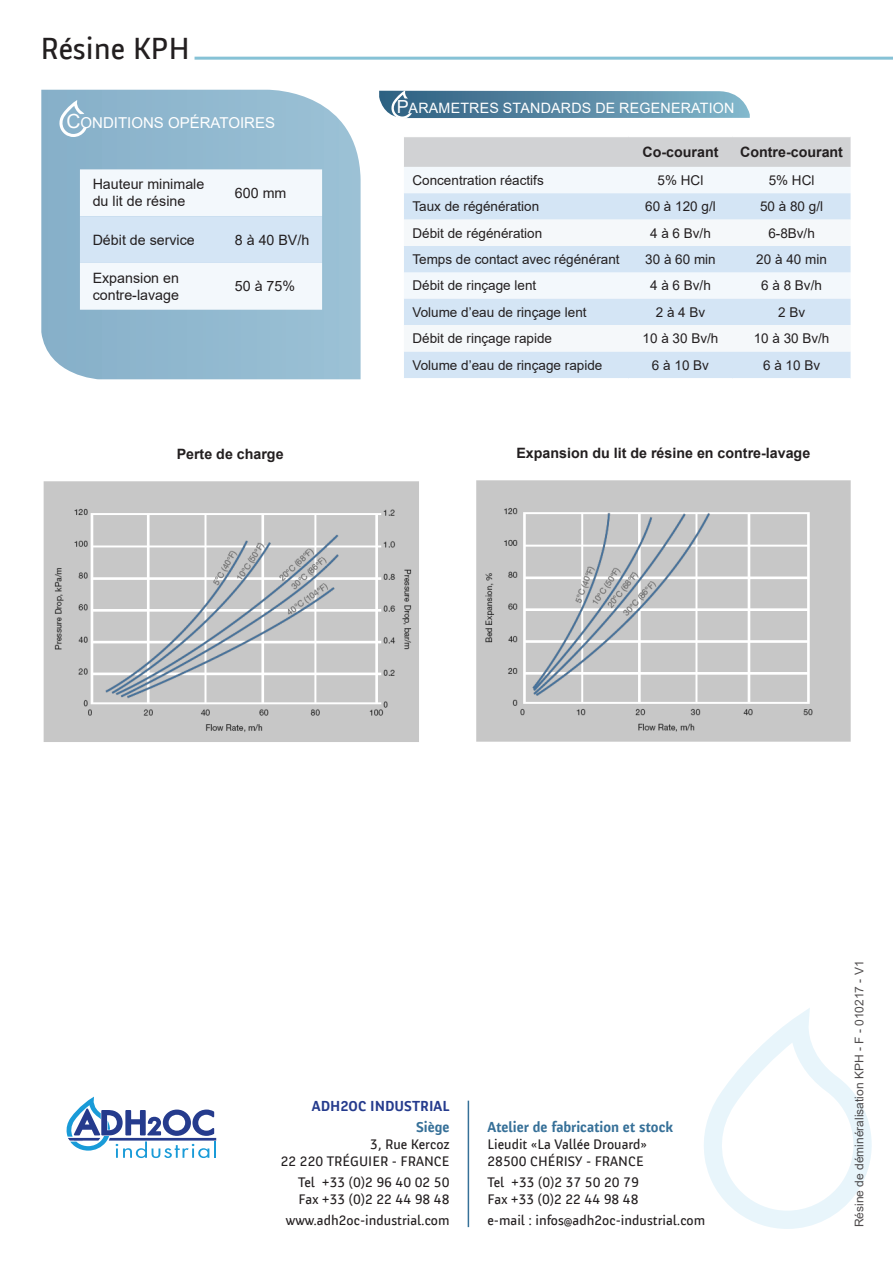
<style>
.page{position:relative;width:893px;height:1263px;background:#fff}
.page>*{position:absolute;margin:0;border:0;box-sizing:border-box;transform-origin:0 0}
.t1{font:31.5px "Banque Post";color:#231f20}
.t2{font:700 15px "Banque Post";color:#367098}
.t3{font:15px "Arial";color:#fff}
.t4{font:700 15px "Banque Post";color:#253b8d}
.t5{font:14.25px "Banque Post";color:#231f20}
.t6{font:14.25px/17.1px "Arial";color:#231f20}
.t7{font:700 14.25px "Arial";color:#231f20}
.t8{font:14.25px "Arial";letter-spacing:.015em;color:#fff}
.t9{font:13.5px "Arial";color:#231f20}
.t10{font:12px "Arial";color:#231f20}
.s1{font-size:19.5px}
.s2{font-size:18px}
</style>
<div class="page">
<svg style="left:41px;top:90px;width:320px;height:289px;background:#95bbd1"></svg>
<hr style="left:195px;top:57px;width:698px;height:3px;background:#86c2d6">
<svg style="left:80px;top:169px;width:242px;height:141px"></svg>
<svg style="left:59px;top:100px;width:28px;height:37px"></svg>
<svg style="left:704px;top:1008px;width:168px;height:221px"></svg>
<hr style="left:468px;top:1101px;width:1px;height:126px;background:#367098">
<svg style="left:66px;top:1097px;width:150px;height:61px"></svg>
<svg style="left:379px;top:90px;width:371px;height:29px;background:#6a96ae"></svg>
<div style="left:404px;top:137px;width:447px;height:30px;background:#d1d2d4"></div>
<div style="left:404px;top:167px;width:446px;height:26px;background:#f3f8fc"></div>
<svg style="left:404px;top:193px;width:447px;height:185px;fill:#d4e5f5"></svg>
<div style="left:404px;top:220px;width:447px;height:26px;background:#f5f8fa"></div>
<div style="left:404px;top:325px;width:447px;height:26px;background:#f5f8fa"></div>
<img style="left:476px;top:480px;width:375px;height:262px">
<img style="left:43px;top:481px;width:376px;height:261px">
<p class="t1" style="left:40px;top:32px;width:151px">Résine KPH</p>
<p class="t3" style="left:67px;top:112px;width:210px"><span class="s1">C</span>ONDITIONS OPÉRATOIRES</p>
<p class="t6" style="left:93px;top:176px;width:113px">Hauteur minimale</p>
<p class="t6" style="left:93px;top:193px;width:94px">du lit de résine</p>
<p class="t6" style="left:235px;top:184px;width:53px">600 mm</p>
<p class="t6" style="left:93px;top:231px;width:104px">Débit de service</p>
<p class="t6" style="left:235px;top:231px;width:76px">8 à 40 BV/h</p>
<p class="t6" style="left:93px;top:269px;width:88px">Expansion en contre-lavage</p>
<p class="t6" style="left:235px;top:278px;width:62px">50 à 75%</p>
<p class="t8" style="left:397px;top:98px;width:339px"><span class="s2">P</span>ARAMETRES STANDARDS DE REGENERATION</p>
<p class="t7" style="left:642px;top:142px;width:77px">Co-courant</p>
<p class="t7" style="left:740px;top:142px;width:104px">Contre-courant</p>
<p class="t9" style="left:412px;top:171px;width:133px">Concentration réactifs</p>
<p class="t9" style="left:658px;top:171px;width:47px">5% HCl</p>
<p class="t9" style="left:769px;top:171px;width:47px">5% HCl</p>
<p class="t9" style="left:412px;top:197px;width:128px">Taux de régénération</p>
<p class="t9" style="left:645px;top:197px;width:72px">60 à 120 g/l</p>
<p class="t9" style="left:760px;top:197px;width:65px">50 à 80 g/l</p>
<p class="t9" style="left:412px;top:224px;width:131px">Débit de régénération</p>
<p class="t9" style="left:650px;top:224px;width:62px">4 à 6 Bv/h</p>
<p class="t9" style="left:768px;top:224px;width:48px">6-8Bv/h</p>
<p class="t9" style="left:412px;top:250px;width:209px">Temps de contact avec régénérant</p>
<p class="t9" style="left:645px;top:250px;width:72px">30 à 60 min</p>
<p class="t9" style="left:756px;top:250px;width:72px">20 à 40 min</p>
<p class="t9" style="left:412px;top:276px;width:125px">Débit de rinçage lent</p>
<p class="t9" style="left:650px;top:276px;width:62px">4 à 6 Bv/h</p>
<p class="t9" style="left:761px;top:276px;width:62px">6 à 8 Bv/h</p>
<p class="t9" style="left:412px;top:303px;width:176px">Volume d’eau de rinçage lent</p>
<p class="t9" style="left:656px;top:303px;width:51px">2 à 4 Bv</p>
<p class="t9" style="left:778px;top:303px;width:29px">2 Bv</p>
<p class="t9" style="left:412px;top:329px;width:141px">Débit de rinçage rapide</p>
<p class="t9" style="left:643px;top:329px;width:77px">10 à 30 Bv/h</p>
<p class="t9" style="left:754px;top:329px;width:77px">10 à 30 Bv/h</p>
<p class="t9" style="left:412px;top:356px;width:191px">Volume d’eau de rinçage rapide</p>
<p class="t9" style="left:652px;top:356px;width:59px">6 à 10 Bv</p>
<p class="t9" style="left:763px;top:356px;width:59px">6 à 10 Bv</p>
<p class="t7" style="left:177px;top:444px;width:108px">Perte de charge</p>
<p class="t7" style="left:516px;top:443px;width:295px">Expansion du lit de résine en contre-lavage</p>
<p class="t4" style="left:312px;top:1098px;width:139px">ADH2OC INDUSTRIAL</p>
<p class="t2" style="left:416px;top:1119px;width:35px">Siège</p>
<p class="t5" style="left:370px;top:1137px;width:81px">3, Rue Kercoz</p>
<p class="t5" style="left:281px;top:1154px;width:170px">22 220 TRÉGUIER - FRANCE</p>
<p class="t5" style="left:298px;top:1175px;width:153px">Tel +33 (0)2 96 40 02 50</p>
<p class="t5" style="left:298px;top:1192px;width:153px">Fax +33 (0)2 22 44 98 48</p>
<p class="t5" style="left:286px;top:1213px;width:165px">www.adh2oc-industrial.com</p>
<p class="t2" style="left:487px;top:1119px;width:187px">Atelier de fabrication et stock</p>
<p class="t5" style="left:487px;top:1137px;width:161px">Lieudit «La Vallée Drouard»</p>
<p class="t5" style="left:487px;top:1154px;width:158px">28500 CHÉRISY - FRANCE</p>
<p class="t5" style="left:487px;top:1175px;width:153px">Tel +33 (0)2 37 50 20 79</p>
<p class="t5" style="left:487px;top:1192px;width:153px">Fax +33 (0)2 22 44 98 48</p>
<p class="t5" style="left:487px;top:1213px;width:219px">e-mail : infos@adh2oc-industrial.com</p>
<p class="t10" style="left:851px;top:1227px;width:268px;rotate:-90deg">Résine de déminéralisation KPH - F - 010217 - V1</p>
</div>
